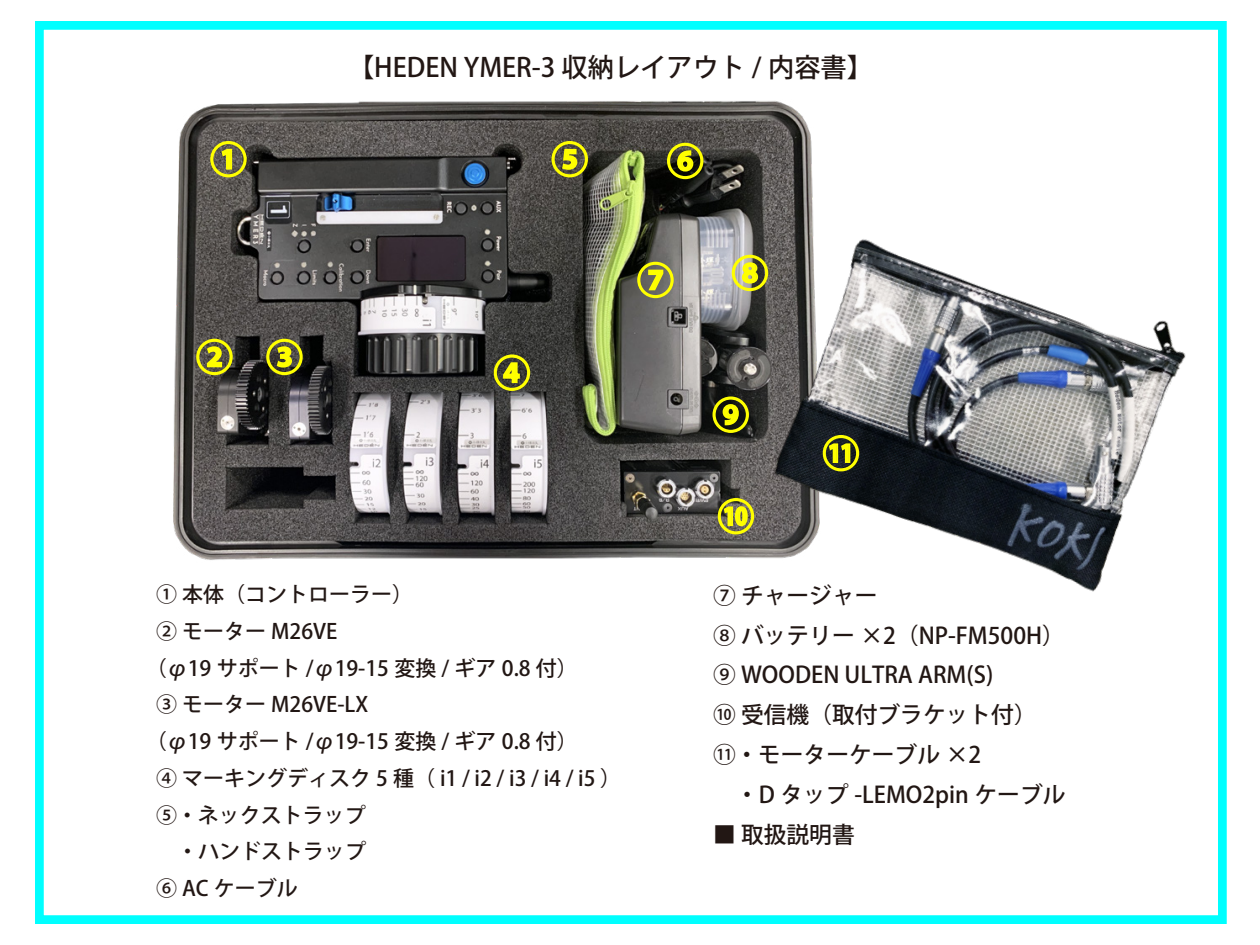
<style>
.page{position:relative;width:1260px;height:945px;background:#fff}
.page>*{position:absolute;margin:0;border:0;box-sizing:border-box;transform-origin:0 0}
.t1{font:700 36.75px "Koz Go Pr 6 N";color:#ff0}
.t2{font:500 26.25px "Koz Go Pr 6 N";color:#221714}
.t3{font:500 22.75px/39.9px "Koz Go Pr 6 N";color:#221714}
.t4{font:500 21px "Koz Go Pr 6 N";color:#221714}
</style>
<div class="page">
<div style="left:35px;top:21px;width:1192px;height:903px;border:9px solid #0ff"></div>
<img style="left:173px;top:101px;width:639px;height:459px">
<img style="left:709px;top:169px;width:518px;height:473px">
<svg style="left:209px;top:140px;width:39px;height:38px"></svg>
<svg style="left:195px;top:338px;width:39px;height:38px"></svg>
<svg style="left:265px;top:338px;width:39px;height:38px"></svg>
<svg style="left:493px;top:354px;width:38px;height:38px"></svg>
<svg style="left:551px;top:140px;width:38px;height:38px"></svg>
<svg style="left:666px;top:142px;width:38px;height:38px"></svg>
<svg style="left:636px;top:261px;width:39px;height:38px"></svg>
<svg style="left:731px;top:254px;width:38px;height:38px"></svg>
<svg style="left:712px;top:396px;width:38px;height:38px"></svg>
<svg style="left:717px;top:497px;width:38px;height:38px"></svg>
<svg style="left:822px;top:434px;width:38px;height:38px"></svg>
<h1 class="t1" style="left:210px;top:139px;width:38px">①</h1>
<h1 class="t1" style="left:196px;top:337px;width:108px">② ③</h1>
<p class="t2" style="left:348px;top:53px;width:527px">【HEDEN YMER-3 収納レイアウト / 内容書】</p>
<h1 class="t1" style="left:551px;top:139px;width:38px">⑤</h1>
<h1 class="t1" style="left:667px;top:141px;width:38px">⑥</h1>
<h1 class="t1" style="left:494px;top:352px;width:38px">④</h1>
<h1 class="t1" style="left:637px;top:260px;width:38px">⑦</h1>
<h1 class="t1" style="left:732px;top:253px;width:38px">⑧</h1>
<h1 class="t1" style="left:712px;top:394px;width:38px">⑨</h1>
<h1 class="t1" style="left:718px;top:496px;width:38px">⑩</h1>
<h1 class="t1" style="left:823px;top:433px;width:38px">⑪</h1>
<p class="t4" style="left:156px;top:582px;width:258px">① 本体（コントローラー）</p>
<p class="t4" style="left:156px;top:619px;width:183px">② モーター M26VE</p>
<p class="t4" style="left:146px;top:656px;width:434px">（φ19 サポート /φ19-15 変換 / ギア 0.8 付）</p>
<p class="t4" style="left:156px;top:693px;width:213px">③ モーター M26VE-LX</p>
<p class="t4" style="left:146px;top:729px;width:434px">（φ19 サポート /φ19-15 変換 / ギア 0.8 付）</p>
<p class="t4" style="left:156px;top:766px;width:466px">④ マーキングディスク 5 種（ i1 / i2 / i3 / i4 / i5 ）</p>
<p class="t4" style="left:156px;top:803px;width:211px">⑤ ・ネックストラップ</p>
<p class="t4" style="left:156px;top:840px;width:211px">　・ハンドストラップ</p>
<p class="t4" style="left:156px;top:876px;width:143px">⑥ AC ケーブル</p>
<p class="t3" style="left:713px;top:576px;width:354px">⑦ チャージャー<br>⑧ バッテリー ×2（NP-FM500H）<br>⑨ WOODEN ULTRA ARM(S)<br>⑩ 受信機（取付ブラケット付）<br>⑪ ・モーターケーブル ×2<br>　・D タップ -LEMO2pin ケーブル</p>
<p class="t3" style="left:713px;top:815px;width:143px">■ 取扱説明書</p>
</div>
